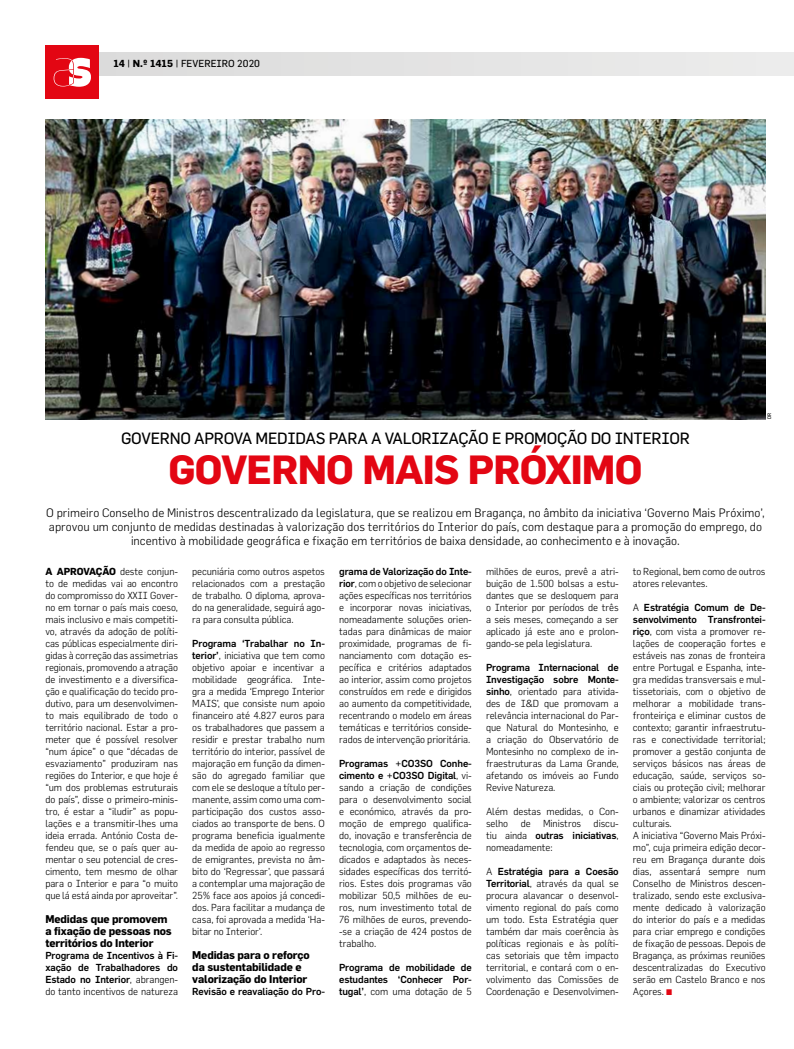
<style>
.page{position:relative;width:794px;height:1049px;background:#fff}
.page>*{position:absolute;margin:0;border:0;box-sizing:border-box;transform-origin:0 0}
.t1{font:700 40px "Flama";letter-spacing:-.02em;color:#e30613}
.t2{font:16px "Flama";letter-spacing:-.02em;color:#000}
.t3{font:300 12px/14px "Flama";color:#000;text-align:center}
.t4{font:700 11px/12px "Flama";letter-spacing:-.01em;color:#000}
.t5{font:300 10px/12px "Flama";letter-spacing:-.01em;color:#000;text-align:justify}
.t6{font:500 10px/12px "Flama";letter-spacing:-.01em;color:#000;text-align:justify}
.t7{font:10px "Flama";color:#000}
.t8{font:5px "Flama";color:#000}
.s1{font-weight:700}
.s2{font-style:inherit}
.s3{font-weight:300}
.s4{font-weight:500}
.s5{font-weight:700;font-size:8px;color:#e30613}
</style>
<div class="page">
<div style="left:45px;top:52px;width:749px;height:23px;background:#e4e3e3"></div>
<div style="left:45px;top:45px;width:54px;height:54px;background:#e30613"></div>
<svg style="left:54px;top:58px;width:37px;height:29px"></svg>
<img style="left:45px;top:119px;width:720px;height:300px">
<p class="t7" style="left:113px;top:57px;width:148px"><span class="s1">14</span> | <span class="s1">N.º 1415</span> <span class="s2">|</span> FEVEREIRO 2020</p>
<p class="t8" style="left:766px;top:419px;width:8px;rotate:-90deg">DR</p>
<h2 class="t2" style="left:121px;top:428px;width:570px">GOVERNO APROVA MEDIDAS PARA A VALORIZAÇÃO E PROMOÇÃO DO INTERIOR</h2>
<h1 class="t1" style="left:168px;top:445px;width:475px">GOVERNO MAIS PRÓXIMO</h1>
<p class="t3" style="left:46px;top:506px;width:720px">O primeiro Conselho de Ministros descentralizado da legislatura, que se realizou em Bragança, no âmbito da iniciativa ‘Governo Mais Próximo’, aprovou um conjunto de medidas destinadas à valorização dos territórios do Interior do país, com destaque para a promoção do emprego, do incentivo à mobilidade geográfica e fixação em territórios de baixa densidade, ao conhecimento e à inovação.</p>
<p class="t5" style="left:45px;top:565px;width:134px"><span class="s1">A APROVAÇÃO</span> deste conjun&shy;to de medidas vai ao encontro do compromisso do XXII Gover&shy;no em tornar o país mais coeso, mais inclusivo e mais competiti&shy;vo, através da adoção de políti&shy;cas públicas especialmente diri&shy;gidas à correção das assimetrias regionais, promovendo a atração de investimento e a diversifica&shy;ção e qualificação do tecido pro&shy;dutivo, para um desenvolvimen&shy;to mais equilibrado de todo o território nacional. Estar a pro&shy;meter que é possível resolver “num ápice” o que “décadas de esvaziamento” produziram nas regiões do Interior, e que hoje é “um dos problemas estruturais do país”, disse o primeiro-minis&shy;tro, é estar a “iludir” as popu&shy;lações e a transmitir-lhes uma ideia errada. António Costa de&shy;fendeu que, se o país quer au&shy;mentar o seu potencial de cres&shy;cimento, tem mesmo de olhar para o Interior e para “o muito que lá está ainda por aproveitar”.</p>
<p class="t4" style="left:45px;top:913px;width:128px">Medidas que promovem a fixação de pessoas nos territórios do Interior</p>
<p class="t6" style="left:45px;top:949px;width:134px">Programa de Incentivos à Fi&shy;xação de Trabalhadores do Estado no Interior<span class="s3">, abrangen&shy;do tanto incentivos de natureza</span></p>
<p class="t5" style="left:192px;top:565px;width:134px">pecuniária como outros aspetos relacionados com a prestação de trabalho. O diploma, aprova&shy;do na generalidade, seguirá ago&shy;ra para consulta pública.</p>
<p class="t5" style="left:192px;top:637px;width:134px"><span class="s4">Programa ‘Trabalhar no In&shy;terior’</span>, iniciativa que tem como objetivo apoiar e incentivar a mobilidade geográfica. Inte&shy;gra a medida ‘Emprego Interior MAIS’, que consiste num apoio financeiro até 4.827 euros para os trabalhadores que passem a residir e prestar trabalho num território do interior, passível de majoração em função da dimen&shy;são do agregado familiar que com ele se desloque a título per&shy;manente, assim como uma com&shy;participação dos custos asso&shy;ciados ao transporte de bens. O programa beneficia igualmente da medida de apoio ao regresso de emigrantes, prevista no âm&shy;bito do ‘Regressar’, que passará a contemplar uma majoração de 25% face aos apoios já concedi&shy;dos. Para facilitar a mudança de casa, foi aprovada a medida ‘Ha&shy;bitar no Interior’.</p>
<p class="t4" style="left:192px;top:949px;width:119px">Medidas para o reforço da sustentabilidade e valorização do Interior</p>
<p class="t6" style="left:192px;top:985px;width:134px">Revisão e reavaliação do Pro-</p>
<p class="t5" style="left:486px;top:565px;width:134px">milhões de euros, prevê a atri&shy;buição de 1.500 bolsas a estu&shy;dantes que se desloquem para o Interior por períodos de três a seis meses, começando a ser aplicado já este ano e prolon&shy;gando-se pela legislatura.</p>
<p class="t5" style="left:486px;top:661px;width:134px"><span class="s4">Programa Internacional de Investigação sobre Monte&shy;sinho</span>, orientado para ativida&shy;des de I&amp;D que promovam a relevância internacional do Par&shy;que Natural do Montesinho, e a criação do Observatório de Montesinho no complexo de in&shy;fraestruturas da Lama Grande, afetando os imóveis ao Fundo Revive Natureza.</p>
<p class="t5" style="left:486px;top:805px;width:134px">Além destas medidas, o Con&shy;selho de Ministros discu&shy;tiu ainda <span class="s4">outras iniciativas</span>, nomeadamente:</p>
<p class="t5" style="left:486px;top:865px;width:134px">A <span class="s4">Estratégia para a Coesão Territorial</span>, através da qual se procura alavancar o desenvol&shy;vimento regional do país como um todo. Esta Estratégia quer também dar mais coerência às políticas regionais e às políti&shy;cas setoriais que têm impacto territorial, e contará com o en&shy;volvimento das Comissões de Coordenação e Desenvolvimen-</p>
<p class="t5" style="left:339px;top:565px;width:134px"><span class="s4">grama de Valorização do Inte&shy;rior</span>, com o objetivo de selecionar ações específicas nos territórios e incorporar novas iniciativas, nomeadamente soluções orien&shy;tadas para dinâmicas de maior proximidade, programas de fi&shy;nanciamento com dotação es&shy;pecífica e critérios adaptados ao interior, assim como projetos construídos em rede e dirigidos ao aumento da competitividade, recentrando o modelo em áreas temáticas e territórios conside&shy;rados de intervenção prioritária.</p>
<p class="t5" style="left:339px;top:757px;width:134px"><span class="s4">Programas +CO3SO Conhe&shy;cimento e +CO3SO Digital</span>, vi&shy;sando a criação de condições para o desenvolvimento social e económico, através da pro&shy;moção de emprego qualifica&shy;do, inovação e transferência de tecnologia, com orçamentos de&shy;dicados e adaptados às neces&shy;sidades específicas dos territó&shy;rios. Estes dois programas vão mobilizar 50,5 milhões de eu&shy;ros, num investimento total de 76 milhões de euros, prevendo--se a criação de 424 postos de trabalho.</p>
<p class="t6" style="left:339px;top:961px;width:134px">Programa de mobilidade de estudantes ‘Conhecer Por&shy;tugal’<span class="s3">, com uma dotação de 5</span></p>
<p class="t5" style="left:633px;top:565px;width:134px">to Regional, bem como de outros atores relevantes.</p>
<p class="t5" style="left:633px;top:601px;width:134px;text-align:left">A <span class="s4">Estratégia Comum de De&shy;senvolvimento Transfrontei&shy;riço</span>, com vista a promover re&shy;lações de cooperação fortes e estáveis nas zonas de fronteira entre Portugal e Espanha, inte&shy;gra medidas transversais e mul&shy;tissetoriais, com o objetivo de melhorar a mobilidade trans&shy;fronteiriça e eliminar custos de contexto; garantir infraestrutu&shy;ras e conectividade territorial; promover a gestão conjunta de serviços básicos nas áreas de educação, saúde, serviços so&shy;ciais ou proteção civil; melhorar o ambiente; valorizar os centros urbanos e dinamizar atividades culturais.<br>A iniciativa “Governo Mais Próxi&shy;mo”, cuja primeira edição decor&shy;reu em Bragança durante dois dias, assentará sempre num<br>Conselho de Ministros descen&shy;tralizado, sendo este exclusiva&shy;mente dedicado à valorização do interior do país e a medidas para criar emprego e condições de fixação de pessoas. Depois de<br>Bragança, as próximas reuniões descentralizadas do Executivo serão em Castelo Branco e nos<br>Açores. <span class="s5">^</span></p>
</div>
